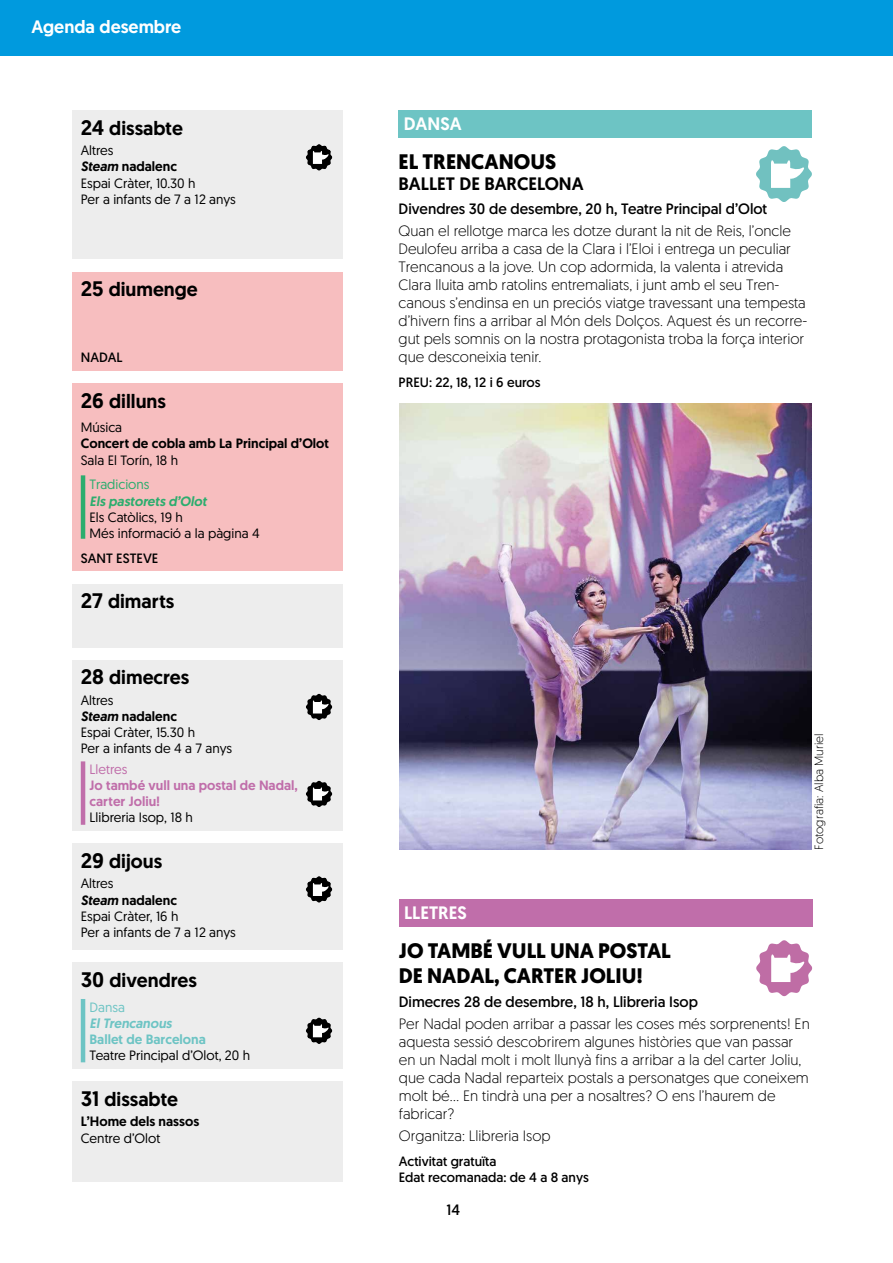
<style>
.page{position:relative;width:893px;height:1263px;background:#fff}
.page>*{position:absolute;margin:0;border:0;box-sizing:border-box;transform-origin:0 0}
.t1{font:700 21px/25.2px "Geomanist";color:#000}
.t2{font:500 19.5px "Geomanist";color:#000}
.t3{font:500 18px "Geomanist";color:#fff}
.t4{font:500 18px "Geomanist";color:#000}
.t5{font:300 15px/18px "Geomanist";color:#000}
.t6{font:15px "Geomanist";color:#000}
.t7{font:13.5px/16.2px "Geomanist";color:#000}
.t8{font:13.5px/16.2px "Geomanist";color:#000}
.t9{font:500 13.5px "Geomanist";color:#000}
.t10{font:500 13.5px/16.2px "Geomanist";color:#c06eaa}
.t11{font:italic 500 13.5px "Geomanist";color:#2cad6e}
.t12{font:500 13.5px "Geomanist";color:#6dc4c4}
.t13{font:italic 500 13.5px "Geomanist";color:#6dc4c4}
.t14{font:13.5px "Geomanist";color:#2cad6e}
.t15{font:13.5px "Geomanist";color:#c06eaa}
.t16{font:13.5px "Geomanist";color:#6dc4c4}
.t17{font:300 12px "Geomanist";color:#000}
.s1{font-size:21px}
.s2{font-weight:500;font-style:italic}
.s3{font-weight:500}
</style>
<div class="page">
<div style="left:0;top:0;width:893px;height:55px;background:#009ade"></div>
<div style="left:72px;top:272px;width:271px;height:98px;background:#f7bebf"></div>
<div style="left:72px;top:111px;width:271px;height:148px;background:#ededed"></div>
<div style="left:72px;top:584px;width:271px;height:63px;background:#ededed"></div>
<div style="left:72px;top:660px;width:271px;height:171px;background:#ededed"></div>
<div style="left:72px;top:844px;width:271px;height:106px;background:#ededed"></div>
<div style="left:72px;top:963px;width:271px;height:106px;background:#ededed"></div>
<div style="left:72px;top:1081px;width:271px;height:101px;background:#ededed"></div>
<div style="left:72px;top:383px;width:271px;height:188px;background:#f7bebf"></div>
<hr style="left:81px;top:475px;width:4px;height:64px;background:#2cad6e">
<hr style="left:81px;top:999px;width:4px;height:63px;background:#6dc4c4">
<div style="left:399px;top:111px;width:413px;height:27px;background:#6dc4c4"></div>
<img style="left:399px;top:403px;width:413px;height:447px">
<div style="left:399px;top:899px;width:413px;height:27px;background:#c06eaa"></div>
<svg style="left:306px;top:144px;width:26px;height:27px"></svg>
<svg style="left:306px;top:780px;width:26px;height:27px"></svg>
<svg style="left:756px;top:146px;width:56px;height:56px"></svg>
<svg style="left:306px;top:1017px;width:26px;height:27px"></svg>
<svg style="left:756px;top:940px;width:56px;height:56px"></svg>
<svg style="left:306px;top:693px;width:26px;height:27px"></svg>
<hr style="left:81px;top:761px;width:4px;height:64px;background:#c06eaa">
<svg style="left:306px;top:876px;width:26px;height:27px"></svg>
<p class="t3" style="left:31px;top:14px;width:151px">Agenda desembre</p>
<h2 class="t2" style="left:81px;top:115px;width:104px"><span class="s1">24</span> dissabte</h2>
<p class="t7" style="left:81px;top:142px;width:157px">Altres<br><span class="s2">Steam</span> <span class="s3">nadalenc<br></span>Espai Cràter, 10.30 h<br>Per a infants de 7 a 12 anys</p>
<h2 class="t2" style="left:81px;top:277px;width:118px"><span class="s1">25</span> diumenge</h2>
<p class="t8" style="left:81px;top:349px;width:43px">NADAL</p>
<h2 class="t2" style="left:81px;top:388px;width:87px"><span class="s1">26</span> dilluns</h2>
<p class="t7" style="left:81px;top:419px;width:43px">Música</p>
<p class="t9" style="left:81px;top:435px;width:250px">Concert de cobla amb La Principal d’Olot</p>
<p class="t7" style="left:81px;top:451px;width:99px">Sala El Torín, 18 h</p>
<p class="t14" style="left:90px;top:476px;width:61px">Tradicions</p>
<p class="t11" style="left:90px;top:492px;width:119px">Els pastorets d’Olot</p>
<p class="t7" style="left:90px;top:508px;width:172px">Els Catòlics, 19 h<br>Més informació a la pàgina 4</p>
<p class="t8" style="left:81px;top:550px;width:79px">SANT ESTEVE</p>
<h2 class="t2" style="left:81px;top:588px;width:95px"><span class="s1">27</span> dimarts</h2>
<h2 class="t2" style="left:81px;top:664px;width:110px"><span class="s1">28</span> dimecres</h2>
<p class="t7" style="left:81px;top:691px;width:153px">Altres<br><span class="s2">Steam</span> <span class="s3">nadalenc<br></span>Espai Cràter, 15.30 h<br>Per a infants de 4 a 7 anys</p>
<p class="t15" style="left:90px;top:760px;width:39px">Lletres</p>
<p class="t10" style="left:90px;top:777px;width:210px">Jo també vull una postal de Nadal, carter Joliu!</p>
<p class="t7" style="left:90px;top:809px;width:105px">Llibreria Isop, 18 h</p>
<h2 class="t2" style="left:81px;top:848px;width:83px"><span class="s1">29</span> dijous</h2>
<p class="t7" style="left:81px;top:875px;width:157px">Altres<br><span class="s2">Steam</span> <span class="s3">nadalenc<br></span>Espai Cràter, 16 h<br>Per a infants de 7 a 12 anys</p>
<h2 class="t2" style="left:81px;top:967px;width:118px"><span class="s1">30</span> divendres</h2>
<p class="t16" style="left:90px;top:998px;width:37px">Dansa</p>
<p class="t13" style="left:90px;top:1014px;width:84px">El Trencanous</p>
<p class="t12" style="left:90px;top:1030px;width:118px">Ballet de Barcelona</p>
<p class="t7" style="left:90px;top:1047px;width:162px">Teatre Principal d’Olot, 20 h</p>
<h2 class="t2" style="left:81px;top:1086px;width:99px"><span class="s1">31</span> dissabte</h2>
<p class="t9" style="left:81px;top:1113px;width:120px">L’Home dels nassos</p>
<p class="t7" style="left:81px;top:1129px;width:81px">Centre d’Olot</p>
<p class="t3" style="left:404px;top:112px;width:59px">DANSA</p>
<h1 class="t1" style="left:399px;top:149px;width:159px">EL TRENCANOUS</h1>
<p class="t4" style="left:399px;top:172px;width:187px">BALLET DE BARCELONA</p>
<p class="t6" style="left:399px;top:199px;width:370px">Divendres 30 de desembre, 20 h, Teatre Principal d’Olot</p>
<p class="t5" style="left:399px;top:222px;width:410px">Quan el rellotge marca les dotze durant la nit de Reis, l’oncle Deulofeu arriba a casa de la Clara i l’Eloi i entrega un peculiar Trencanous a la jove. Un cop adormida, la valenta i atrevida Clara lluita amb ratolins entremaliats, i junt amb el seu Tren&shy;canous s’endinsa en un preciós viatge travessant una tempesta d’hivern fins a arribar al Món dels Dolços. Aquest és un recorre&shy;gut pels somnis on la nostra protagonista troba la força interior que desconeixia tenir.</p>
<p class="t8" style="left:399px;top:374px;width:143px">PREU: 22, 18, 12 i 6 euros</p>
<p class="t3" style="left:404px;top:901px;width:64px">LLETRES</p>
<h1 class="t1" style="left:399px;top:937px;width:274px">JO TAMBÉ VULL UNA POSTAL<br>DE NADAL, CARTER JOLIU!</h1>
<p class="t17" style="left:811px;top:850px;width:117px;rotate:-90deg">Fotografia: Alba Muriel</p>
<p class="t6" style="left:399px;top:992px;width:301px">Dimecres 28 de desembre, 18 h, Llibreria Isop</p>
<p class="t5" style="left:399px;top:1014px;width:412px">Per Nadal poden arribar a passar les coses més sorprenents! En aquesta sessió descobrirem algunes històries que van passar en un Nadal molt i molt llunyà fins a arribar a la del carter Joliu, que cada Nadal reparteix postals a personatges que coneixem molt bé... En tindrà una per a nosaltres? O ens l’haurem de fabricar?</p>
<p class="t5" style="left:399px;top:1126px;width:153px">Organitza: Llibreria Isop</p>
<p class="t8" style="left:399px;top:1153px;width:192px">Activitat gratuïta<br>Edat recomanada: de 4 a 8 anys</p>
<p class="t6" style="left:446px;top:1200px;width:15px">14</p>
</div>
